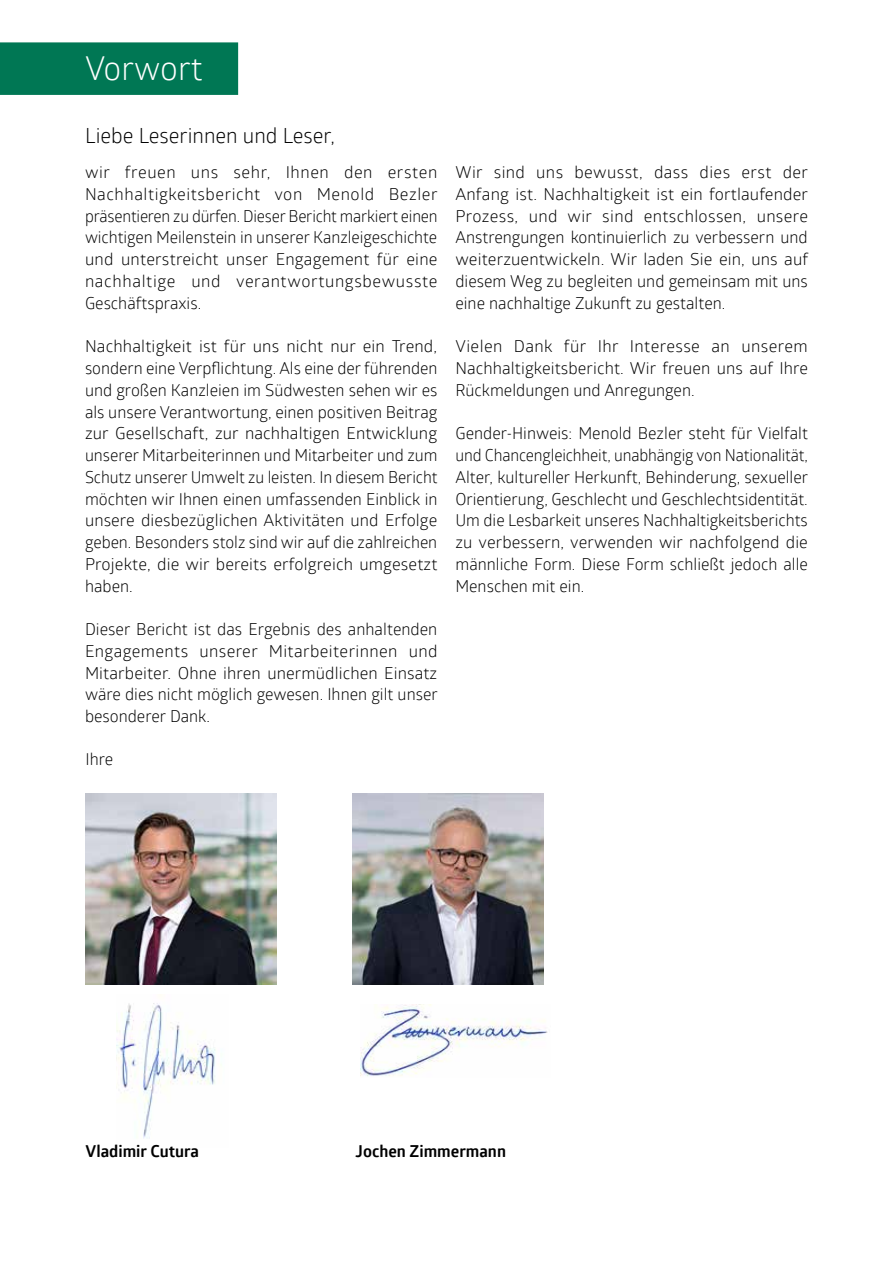
<style>
.page{position:relative;width:893px;height:1263px;background:#fff}
.page>*{position:absolute;margin:0;border:0;box-sizing:border-box;transform-origin:0 0}
.t1{font:33px "Glober MB Book";color:#fff}
.t2{font:21px "Glober MB Book";color:#000}
.t3{font:16.5px/21.8px "Glober MB Book";color:#000;text-align:justify}
.t4{font:16.5px "Glober MB Bold";color:#000}
</style>
<div class="page">
<img style="left:116px;top:1003px;width:100px;height:136px">
<img style="left:360px;top:1005px;width:188px;height:71px">
<div style="left:0;top:42px;width:238px;height:53px;background:#007754"></div>
<img style="left:85px;top:793px;width:191px;height:192px">
<img style="left:352px;top:793px;width:192px;height:192px">
<h1 class="t1" style="left:85px;top:45px;width:119px">Vorwort</h1>
<p class="t2" style="left:85px;top:121px;width:252px">Liebe Leserinnen und Leser,</p>
<p class="t3" style="left:85px;top:161px;width:354px">wir freuen uns sehr, Ihnen den ersten Nachhaltigkeitsbericht von Menold Bezler präsentieren zu dürfen. Dieser Bericht markiert einen wichtigen Meilenstein in unserer Kanzleigeschichte und unterstreicht unser Engagement für eine nachhaltige und verantwortungsbewusste Geschäftspraxis.</p>
<p class="t3" style="left:85px;top:335px;width:354px">Nachhaltigkeit ist für uns nicht nur ein Trend, sondern eine Verpflichtung. Als eine der führenden und großen Kanzleien im Südwesten sehen wir es als unsere Verantwortung, einen positiven Beitrag zur Gesellschaft, zur nachhaltigen Entwicklung unserer Mitarbeiterinnen und Mitarbeiter und zum Schutz unserer Umwelt zu leisten. In diesem Bericht möchten wir Ihnen einen umfassenden Einblick in unsere diesbezüglichen Aktivitäten und Erfolge geben. Besonders stolz sind wir auf die zahlreichen Projekte, die wir bereits erfolgreich umgesetzt haben.</p>
<p class="t3" style="left:85px;top:617px;width:354px">Dieser Bericht ist das Ergebnis des anhaltenden Engagements unserer Mitarbeiterinnen und Mitarbeiter. Ohne ihren unermüdlichen Einsatz wäre dies nicht möglich gewesen. Ihnen gilt unser besonderer Dank.</p>
<p class="t3" style="left:86px;top:747px;width:29px">Ihre</p>
<p class="t3" style="left:455px;top:161px;width:354px">Wir sind uns bewusst, dass dies erst der Anfang ist. Nachhaltigkeit ist ein fortlaufender Prozess, und wir sind entschlossen, unsere Anstrengungen kontinuierlich zu verbessern und weiterzuentwickeln. Wir laden Sie ein, uns auf diesem Weg zu begleiten und gemeinsam mit uns eine nachhaltige Zukunft zu gestalten.</p>
<p class="t3" style="left:455px;top:335px;width:354px">Vielen Dank für Ihr Interesse an unserem Nachhaltigkeitsbericht. Wir freuen uns auf Ihre Rückmeldungen und Anregungen.</p>
<p class="t3" style="left:455px;top:422px;width:354px">Gender-Hinweis: Menold Bezler steht für Vielfalt und Chancengleichheit, unabhängig von Nationalität, Alter, kultureller Herkunft, Behinderung, sexueller Orientierung, Geschlecht und Geschlechtsidentität.<br>Um die Lesbarkeit unseres Nachhaltigkeitsberichts zu verbessern, verwenden wir nachfolgend die männliche Form. Diese Form schließt jedoch alle Menschen mit ein.</p>
<p class="t4" style="left:86px;top:1139px;width:115px">Vladimir Cutura</p>
<p class="t4" style="left:356px;top:1139px;width:152px">Jochen Zimmermann</p>
</div>
